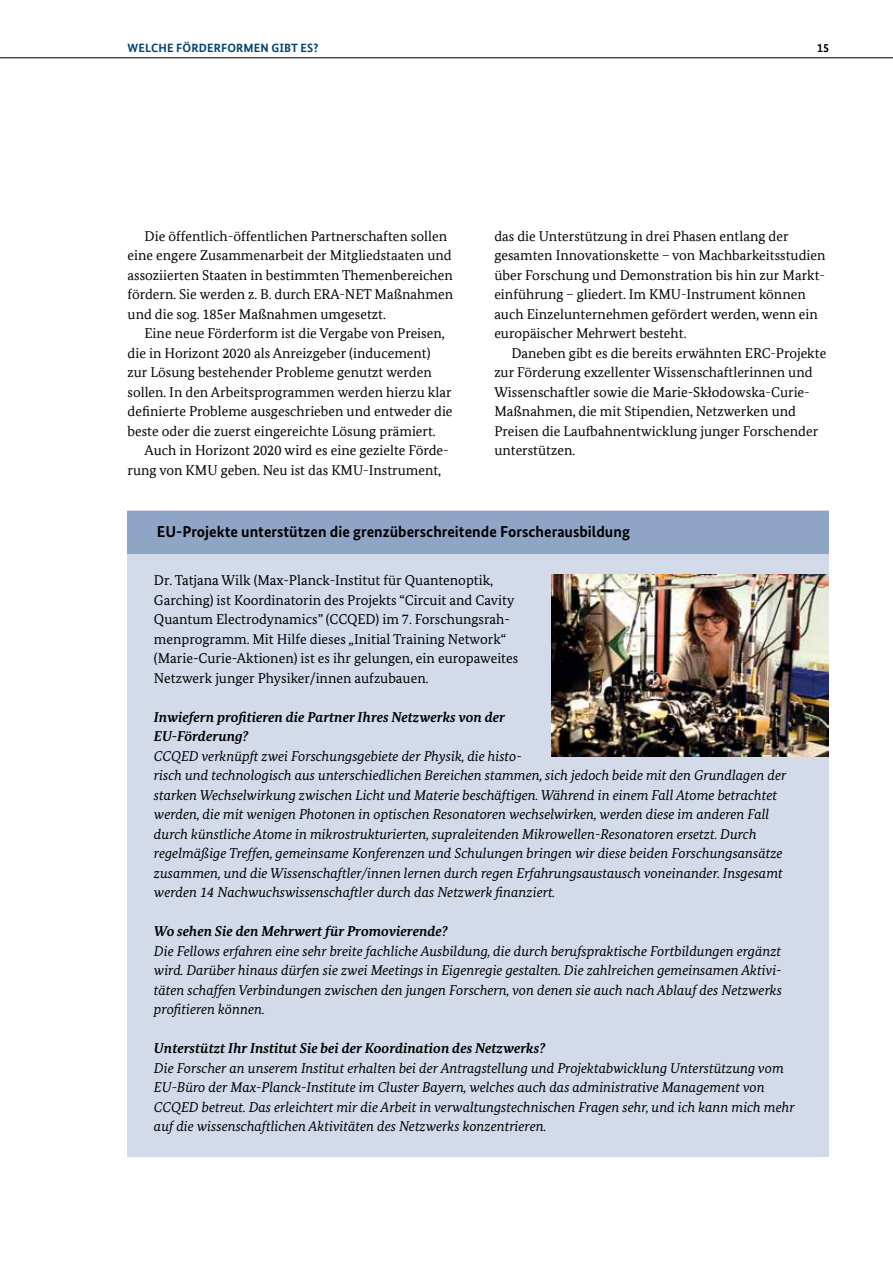
<style>
.page{position:relative;width:893px;height:1263px;background:#fff}
.page>*{position:absolute;margin:0;border:0;box-sizing:border-box;transform-origin:0 0}
.t1{font:700 15.75px "Bundes Sans";color:#000}
.t2{font:italic 14.25px/19.5px "Bundes Serif";color:#000}
.t3{font:14.25px "Bundes Serif Office";color:#000}
.t4{font:14.25px/19.5px "Bundes Serif";color:#000}
.t5{font:700 12px "Bundes Sans Office";letter-spacing:.01em;color:#004377}
.t6{font:700 12px "Bundes Sans Office";color:#000}
.s1{font-family:"Bundes Serif"}
.s2{font-weight:700}
</style>
<div class="page">
<hr style="left:0;top:57px;width:893px;height:1px;background:#000">
<div style="left:128px;top:510px;width:701px;height:647px;background:#d3dbea"></div>
<div style="left:128px;top:511px;width:701px;height:43px;background:#8fa5c6"></div>
<img style="left:552px;top:574px;width:276px;height:183px">
<p class="t5" style="left:128px;top:41px;width:192px">WELCHE FÖRDERFORMEN GIBT ES?</p>
<p class="t6" style="left:817px;top:41px;width:13px">15</p>
<p class="t3" style="left:145px;top:228px;width:304px">Die öffentlich-öffentlichen Partnerschaften sollen</p>
<p class="t3" style="left:128px;top:247px;width:326px">eine engere Zusammenarbeit der Mitgliedstaaten und</p>
<p class="t3" style="left:128px;top:267px;width:327px">assoziierten Staaten in bestimmten Themenbereichen</p>
<p class="t3" style="left:128px;top:286px;width:327px">fördern. Sie werden z. B. durch ERA-NET Maßnahmen</p>
<p class="t3" style="left:128px;top:306px;width:260px">und die sog. 185er Maßnahmen umgesetzt.</p>
<p class="t3" style="left:145px;top:325px;width:302px">Eine neue Förderform ist die Vergabe von Preisen,</p>
<p class="t3" style="left:128px;top:345px;width:304px">die in Horizont 2020 als Anreizgeber (inducement)</p>
<p class="t3" style="left:128px;top:364px;width:306px">zur Lösung bestehender Probleme genutzt werden</p>
<p class="t3" style="left:128px;top:384px;width:326px">sollen. In den Arbeitsprogrammen werden hierzu klar</p>
<p class="t3" style="left:128px;top:403px;width:327px">definierte Probleme ausgeschrieben und entweder die</p>
<p class="t3" style="left:128px;top:423px;width:310px">beste oder die zuerst eingereichte Lösung prämiert.</p>
<p class="t3" style="left:145px;top:442px;width:306px">Auch in Horizont 2020 wird es eine gezielte Förde-</p>
<p class="t3" style="left:128px;top:461px;width:315px">rung von KMU geben. Neu ist das KMU-Instrument,</p>
<p class="t3" style="left:494px;top:227px;width:296px">das die Unterstützung in drei Phasen entlang der</p>
<p class="t3" style="left:494px;top:247px;width:333px">gesamten Innovationskette – von Machbarkeitsstudien</p>
<p class="t3" style="left:494px;top:266px;width:332px">über Forschung und Demonstration bis hin zur Markt-</p>
<p class="t3" style="left:494px;top:286px;width:313px">einführung – gliedert. Im KMU-Instrument können</p>
<p class="t3" style="left:494px;top:305px;width:325px">auch Einzelunternehmen gefördert werden, wenn ein</p>
<p class="t3" style="left:494px;top:325px;width:194px">europäischer Mehrwert besteht.</p>
<p class="t3" style="left:511px;top:344px;width:316px">Daneben gibt es die bereits erwähnten ERC-Projekte</p>
<p class="t3" style="left:494px;top:364px;width:320px">zur Förderung exzellenter Wissenschaftlerinnen und</p>
<p class="t3" style="left:494px;top:383px;width:317px">Wissenschaftler sowie die <span class="s1">Marie-Skłodowska</span>-Curie-</p>
<p class="t3" style="left:494px;top:403px;width:303px">Maßnahmen, die mit Stipendien, Netzwerken und</p>
<p class="t3" style="left:494px;top:422px;width:325px">Preisen die Laufbahnentwicklung junger Forschender</p>
<p class="t3" style="left:494px;top:442px;width:82px">unterstützen.</p>
<h4 class="t1" style="left:157px;top:522px;width:475px">EU-Projekte unterstützen die grenzüberschreitende Forscherausbildung</h4>
<p class="t4" style="left:154px;top:570px;width:366px">Dr. Tatjana Wilk (Max-Planck-Institut für Quantenoptik, Garching) ist Koordinatorin des Projekts “Circuit and Cavity Quantum Electrodynamics” (CCQED) im 7. Forschungsrah&shy;menprogramm. Mit Hilfe dieses „Initial Training Network“ (Marie-Curie-Aktionen) ist es ihr gelungen, ein europaweites Netzwerk junger Physiker/innen aufzubauen.</p>
<p class="t2" style="left:154px;top:707px;width:634px"><span class="s2">Inwiefern profitieren die Partner Ihres Netzwerks von der<br>EU-Förderung?<br></span>CCQED verknüpft zwei Forschungsgebiete der Physik, die histo-<br>risch und technologisch aus unterschiedlichen Bereichen stammen, sich jedoch beide mit den Grundlagen der starken Wechselwirkung zwischen Licht und Materie beschäftigen. Während in einem Fall Atome betrachtet werden, die mit wenigen Photonen in optischen Resonatoren wechselwirken, werden diese im anderen Fall durch künstliche Atome in mikrostrukturierten, supraleitenden Mikrowellen-Resonatoren ersetzt. Durch regelmäßige Treffen, gemeinsame Konferenzen und Schulungen bringen wir diese beiden Forschungsansätze zusammen, und die Wissenschaftler/innen lernen durch regen Erfahrungsaustausch voneinander. Insgesamt werden 14 Nachwuchswissenschaftler durch das Netzwerk finanziert.</p>
<p class="t2" style="left:154px;top:921px;width:630px"><span class="s2">Wo sehen Sie den Mehrwert für Promovierende?<br></span>Die Fellows erfahren eine sehr breite fachliche Ausbildung, die durch berufspraktische Fortbildungen ergänzt wird. Darüber hinaus dürfen sie zwei Meetings in Eigenregie gestalten. Die zahlreichen gemeinsamen Aktivi&shy;täten schaffen Verbindungen zwischen den jungen Forschern, von denen sie auch nach Ablauf des Netzwerks profitieren können.</p>
<p class="t2" style="left:154px;top:1038px;width:642px"><span class="s2">Unterstützt Ihr Institut Sie bei der Koordination des Netzwerks?<br></span>Die Forscher an unserem Institut erhalten bei der Antragstellung und Projektabwicklung Unterstützung vom EU-Büro der Max-Planck-Institute im Cluster Bayern, welches auch das administrative Management von CCQED betreut. Das erleichtert mir die Arbeit in verwaltungstechnischen Fragen sehr, und ich kann mich mehr auf die wissenschaftlichen Aktivitäten des Netzwerks konzentrieren.</p>
</div>
